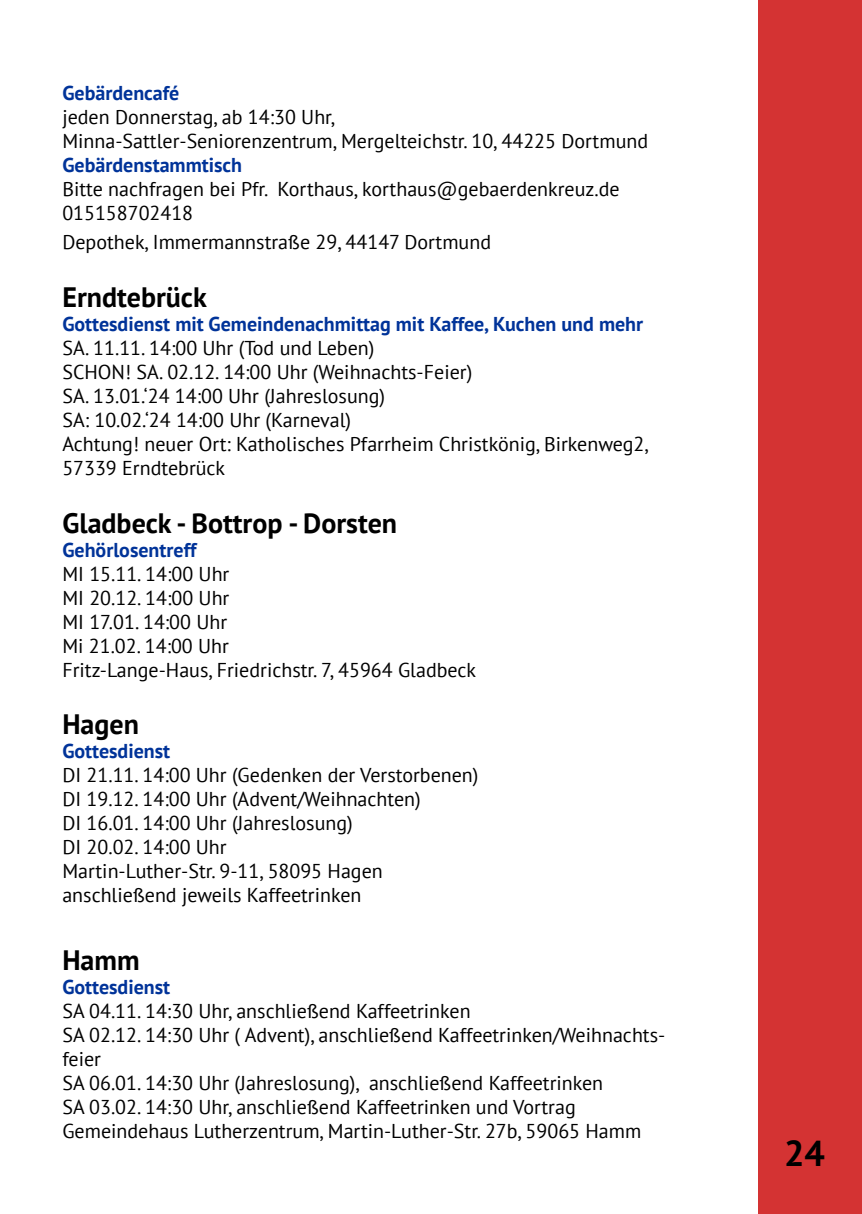
<style>
.page{position:relative;width:862px;height:1214px;background:#fff}
.page>*{position:absolute;margin:0;border:0;box-sizing:border-box;transform-origin:0 0}
.t1{font:700 36px "PT Sans";color:#000}
.t2{font:700 28px "PT Sans";color:#000}
.t3{font:20px/24px "PT Sans";color:#000}
.t4{font:700 20px "PT Sans";color:#039}
</style>
<div class="page">
<div style="left:758px;top:0;width:104px;height:1213px;background:#d43333"></div>
<p class="t4" style="left:62px;top:80px;width:118px">Gebärdencafé</p>
<p class="t3" style="left:62px;top:105px;width:587px">jeden Donnerstag, ab 14:30 Uhr,<br>Minna-Sattler-Seniorenzentrum, Mergelteichstr. 10, 44225 Dortmund</p>
<p class="t4" style="left:62px;top:152px;width:181px">Gebärdenstammtisch</p>
<p class="t3" style="left:62px;top:177px;width:559px">Bitte nachfragen bei Pfr. Korthaus, korthaus@gebaerdenkreuz.de<br>015158702418</p>
<p class="t3" style="left:62px;top:230px;width:430px">Depothek, Immermannstraße 29, 44147 Dortmund</p>
<h2 class="t2" style="left:62px;top:278px;width:146px">Erndtebrück</h2>
<p class="t4" style="left:62px;top:310px;width:582px">Gottesdienst mit Gemeindenachmittag mit Kaffee, Kuchen und mehr</p>
<p class="t3" style="left:62px;top:335px;width:588px">SA. 11.11. 14:00 Uhr (Tod und Leben)<br>SCHON! SA. 02.12. 14:00 Uhr (Weihnachts-Feier)<br>SA. 13.01.‘24 14:00 Uhr (Jahreslosung)<br>SA: 10.02.‘24 14:00 Uhr (Karneval)<br>Achtung! neuer Ort: Katholisches Pfarrheim Christkönig, Birkenweg2, 57339 Erndtebrück</p>
<h2 class="t2" style="left:62px;top:504px;width:336px">Gladbeck - Bottrop - Dorsten</h2>
<p class="t4" style="left:62px;top:536px;width:136px">Gehörlosentreff</p>
<p class="t3" style="left:62px;top:561px;width:415px">MI 15.11. 14:00 Uhr<br>MI 20.12. 14:00 Uhr<br>MI 17.01. 14:00 Uhr<br>Mi 21.02. 14:00 Uhr<br>Fritz-Lange-Haus, Friedrichstr. 7, 45964 Gladbeck</p>
<h2 class="t2" style="left:62px;top:706px;width:78px">Hagen</h2>
<p class="t4" style="left:62px;top:738px;width:109px">Gottesdienst</p>
<p class="t3" style="left:62px;top:762px;width:417px">DI 21.11. 14:00 Uhr (Gedenken der Verstorbenen)<br>DI 19.12. 14:00 Uhr (Advent/Weihnachten)<br>DI 16.01. 14:00 Uhr (Jahreslosung)<br>DI 20.02. 14:00 Uhr<br>Martin-Luther-Str. 9-11, 58095 Hagen anschließend jeweils Kaffeetrinken</p>
<h2 class="t2" style="left:62px;top:941px;width:79px">Hamm</h2>
<p class="t4" style="left:62px;top:973px;width:109px">Gottesdienst</p>
<p class="t3" style="left:62px;top:998px;width:604px">SA 04.11. 14:30 Uhr, anschließend Kaffeetrinken<br>SA 02.12. 14:30 Uhr ( Advent), anschließend Kaffeetrinken/Weihnachts&shy;feier<br>SA 06.01. 14:30 Uhr (Jahreslosung), anschließend Kaffeetrinken<br>SA 03.02. 14:30 Uhr, anschließend Kaffeetrinken und Vortrag Gemeindehaus Lutherzentrum, Martin-Luther-Str. 27b, 59065 Hamm</p>
<h1 class="t1" style="left:784px;top:1128px;width:42px">24</h1>
</div>
